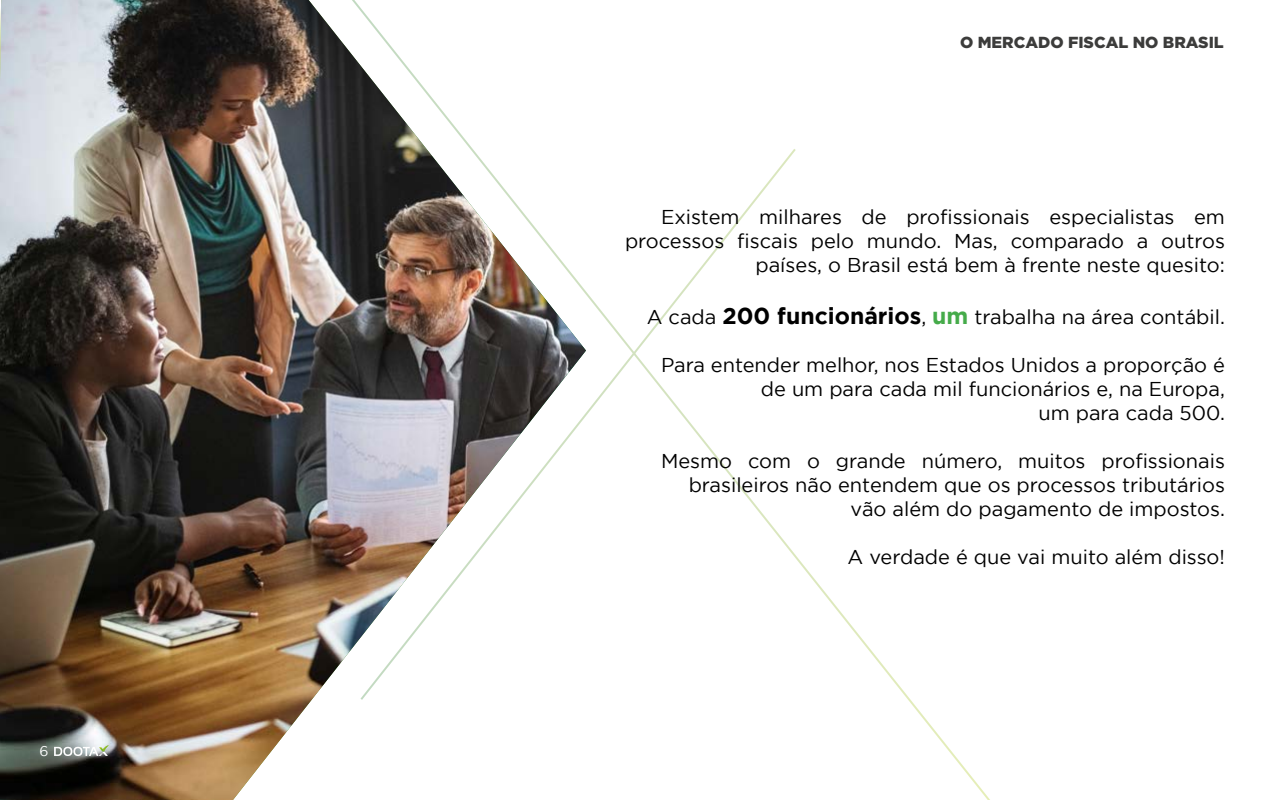
<style>
.page{position:relative;width:1280px;height:800px;background:#fff}
.page>*{position:absolute;margin:0;border:0;box-sizing:border-box;transform-origin:0 0}
.t1{font:20px/24px "Gotham";color:#000;text-align:right}
.t2{font:900 16px "Gotham";color:#3c3c3b}
.t3{font:14px "Gotham";color:#fff}
.s1{font-weight:700;font-size:23px}
.s2{font-weight:700;font-size:23px;color:#45ab4a}
</style>
<div class="page">
<img style="left:0;top:0;width:128px;height:800px">
<img style="left:128px;top:0;width:862px;height:800px">
<svg style="left:54px;top:745px;width:55px;height:11px"></svg>
<p class="t3" style="left:39px;top:743px;width:11px">6</p>
<p class="t2" style="left:960px;top:33px;width:265px">O MERCADO FISCAL NO BRASIL</p>
<p class="t1" style="left:625px;top:205px;width:602px">Existem milhares de profissionais especialistas em processos fiscais pelo mundo. Mas, comparado a outros países, o Brasil está bem à frente neste quesito:</p>
<p class="t1" style="left:647px;top:304px;width:580px">A cada <span class="s1">200 funcionários</span>, <span class="s2">um</span> trabalha na área contábil.</p>
<p class="t1" style="left:661px;top:352px;width:565px">Para entender melhor, nos Estados Unidos a proporção é de um para cada mil funcionários e, na Europa,<br>um para cada 500.</p>
<p class="t1" style="left:661px;top:448px;width:566px">Mesmo com o grande número, muitos profissionais brasileiros não entendem que os processos tributários vão além do pagamento de impostos.</p>
<p class="t1" style="left:848px;top:544px;width:379px">A verdade é que vai muito além disso!</p>
</div>
